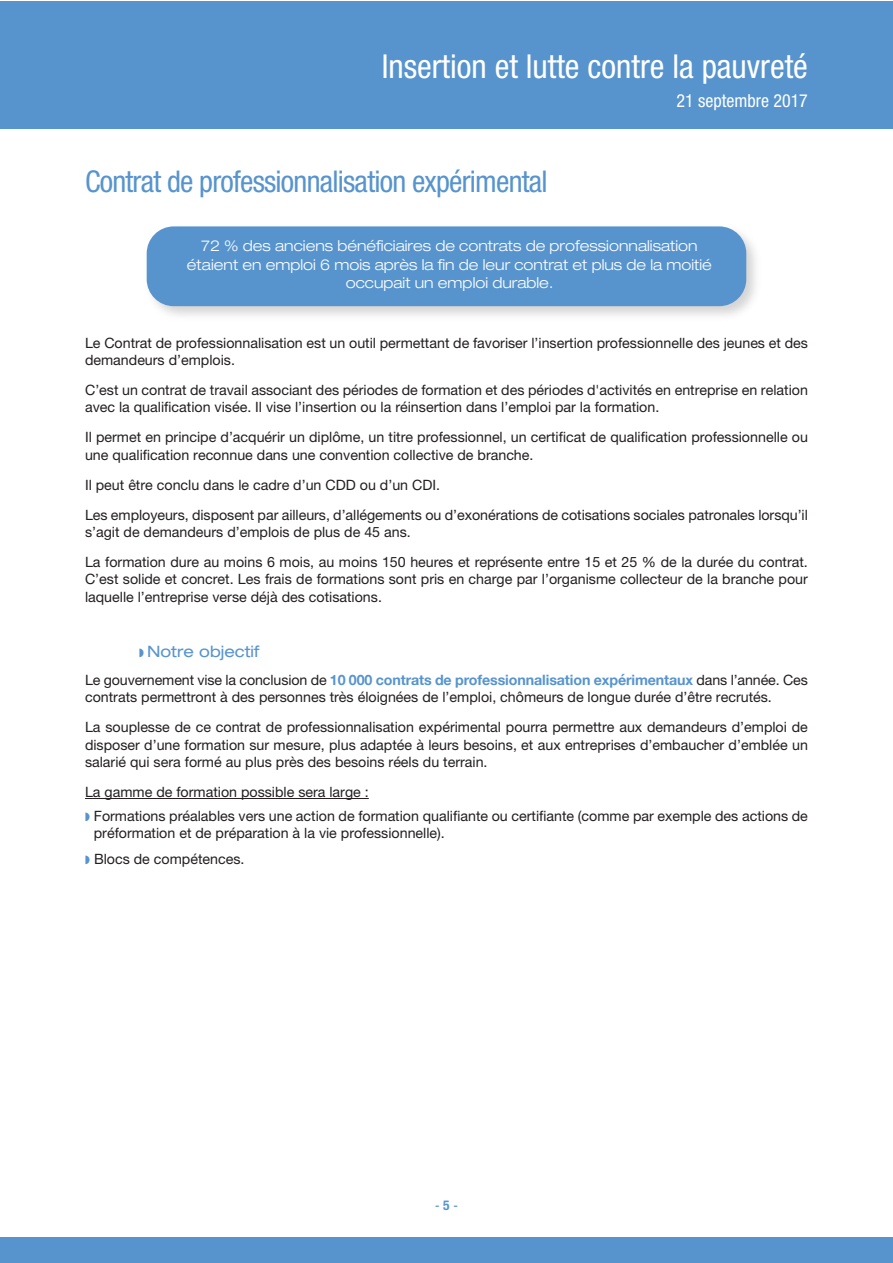
<style>
.page{position:relative;width:893px;height:1263px;background:#fff}
.page>*{position:absolute;margin:0;border:0;box-sizing:border-box;transform-origin:0 0}
.t1{font:condensed 33px "Helvetica Neue LT Pro";color:#fff}
.t2{font:condensed 30px "Helvetica Neue LT Pro";letter-spacing:-.025em;color:#5794ce}
.t3{font:condensed 18px "Helvetica Neue LT Pro";color:#fff}
.t4{font:expanded 15.75px "Helvetica Neue LT Pro";color:#5794ce}
.t5{font:300 expanded 15px/18.1px "Helvetica Neue LT Pro";color:#fff;text-align:center}
.t6{font:14.25px/17.2px "Helvetica Neue LT Pro";color:#231f20}
.t7{font:700 14.25px "Helvetica Neue";letter-spacing:-.005em;color:#5794ce}
.t8{font:13.5px "Helvetica";color:#5794ce}
.s1{font-family:"Helvetica Neue LT Pro";font-weight:400;color:#231f20}
.s2{font-family:"Helvetica Neue";font-weight:700;font-stretch:condensed}
</style>
<div class="page">
<div style="left:0;top:1237px;width:893px;height:25px;background:#5794ce"></div>
<hr style="left:85px;top:798px;width:284px;height:1px;background:#231f20">
<img style="left:146px;top:228px;width:610px;height:88px">
<div style="left:147px;top:226px;width:599px;height:80px;background:#5794ce;border-radius:27px"></div>
<div style="left:0;top:1px;width:893px;height:127px;background:#5794ce"></div>
<h1 class="t1" style="left:382px;top:54px;width:428px">Insertion et lutte contre la pauvreté</h1>
<p class="t3" style="left:676px;top:94px;width:133px">21 septembre 2017</p>
<h2 class="t2" style="left:85px;top:170px;width:464px">Contrat de professionnalisation expérimental</h2>
<p class="t5" style="left:187px;top:238px;width:527px">72 % des anciens bénéficiaires de contrats de professionnalisation étaient en emploi 6 mois après la fin de leur contrat et plus de la moitié occupait un emploi durable.</p>
<p class="t6" style="left:85px;top:336px;width:724px">Le Contrat de professionnalisation est un outil permettant de favoriser l’insertion professionnelle des jeunes et des demandeurs d’emplois.</p>
<p class="t6" style="left:85px;top:383px;width:724px">C’est un contrat de travail associant des périodes de formation et des périodes d'activités en entreprise en relation avec la qualification visée. Il vise l’insertion ou la réinsertion dans l’emploi par la formation.</p>
<p class="t6" style="left:85px;top:430px;width:724px">Il permet en principe d’acquérir un diplôme, un titre professionnel, un certificat de qualification professionnelle ou une qualification reconnue dans une convention collective de branche.</p>
<p class="t6" style="left:85px;top:471px;width:724px;line-height:30px">Il peut être conclu dans le cadre d’un CDD ou d’un CDI.<br>Les employeurs, disposent par ailleurs, d’allégements ou d’exonérations de cotisations sociales patronales lorsqu’il</p>
<p class="t6" style="left:85px;top:518px;width:724px;line-height:30px">s’agit de demandeurs d’emplois de plus de 45 ans.<br>La formation dure au moins 6 mois, au moins 150 heures et représente entre 15 et 25 % de la durée du contrat.</p>
<p class="t6" style="left:85px;top:572px;width:724px">C’est solide et concret. Les frais de formations sont pris en charge par l’organisme collecteur de la branche pour laquelle l’entreprise verse déjà des cotisations.</p>
<p class="t4" style="left:147px;top:646px;width:114px">Notre objectif</p>
<p class="t7" style="left:85px;top:671px;width:724px"><span class="s1">Le gouvernement vise la conclusion de</span> 10 000 contrats de professionnalisation expérimentaux <span class="s1">dans l’année. Ces</span></p>
<p class="t6" style="left:85px;top:684px;width:724px;line-height:30px">contrats permettront à des personnes très éloignées de l’emploi, chômeurs de longue durée d’être recrutés.<br>La souplesse de ce contrat de professionnalisation expérimental pourra permettre aux demandeurs d’emploi de</p>
<p class="t6" style="left:85px;top:737px;width:724px">disposer d’une formation sur mesure, plus adaptée à leurs besoins, et aux entreprises d’embaucher d’emblée un salarié qui sera formé au plus près des besoins réels du terrain.</p>
<p class="t6" style="left:94px;top:781px;width:716px;line-height:23.7px;text-indent:-9px">La gamme de formation possible sera large :<br>Formations préalables vers une action de formation qualifiante ou certifiante (comme par exemple des actions de</p>
<p class="t6" style="left:94px;top:821px;width:353px;line-height:25.8px">préformation et de préparation à la vie professionnelle).<br>Blocs de compétences.</p>
<p class="t8" style="left:435px;top:1197px;width:24px">-<span class="s2">5</span>-</p>
</div>
